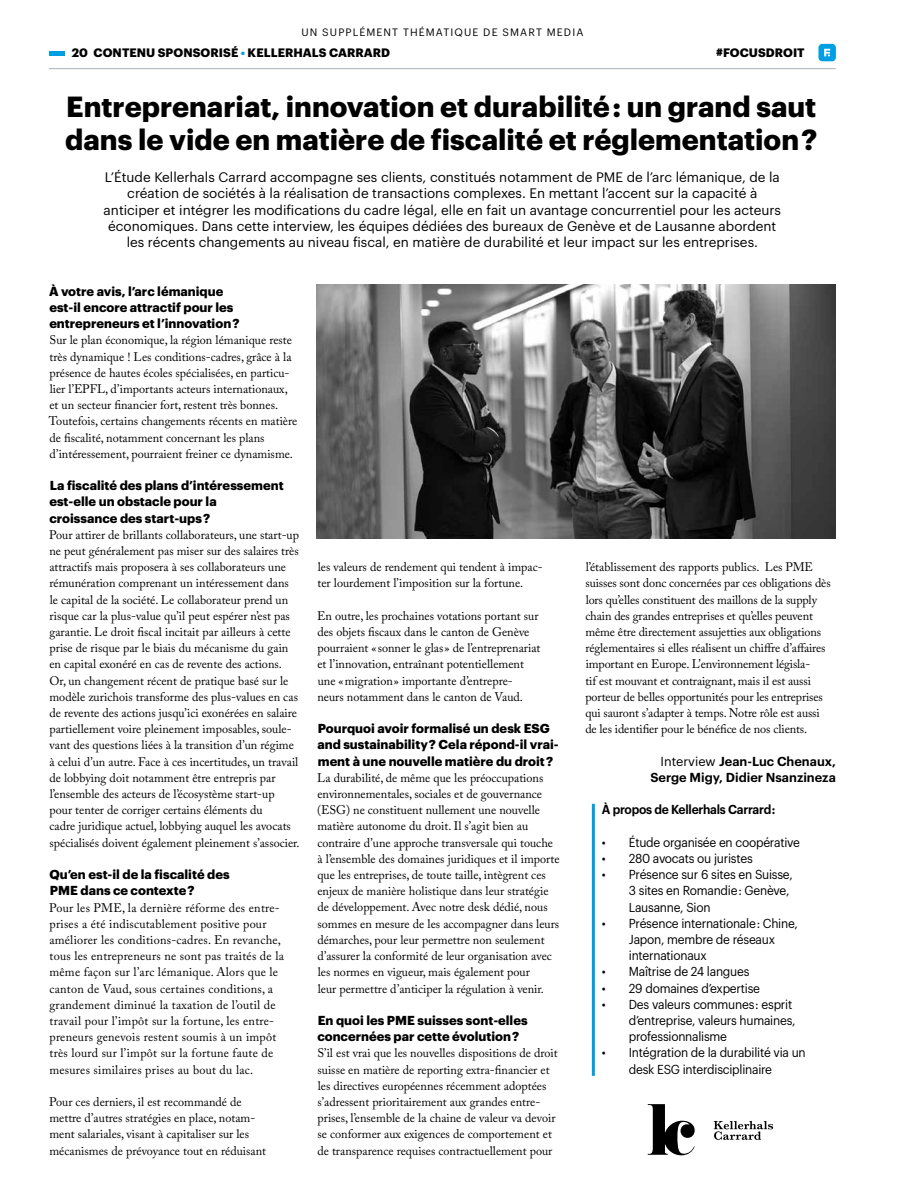
<style>
.page{position:relative;width:906px;height:1191px;background:#fff}
.page>*{position:absolute;margin:0;border:0;box-sizing:border-box;transform-origin:0 0}
.t1{font:700 28.5px/32.4px "Graphik";color:#000}
.t2{font:13.5px/16.2px "Graphik";color:#000;text-align:center}
.t3{font:700 12.75px/16.2px "Graphik";color:#000}
.t4{font:12.75px/16.2px "Graphik";letter-spacing:-.02em;color:#000;scale:.94 1}
.t5{font:600 12.75px/16.2px "Graphik";color:#000;text-align:right}
.t6{font:600 12.75px "Graphik";letter-spacing:-.02em;color:#000;scale:.94 1}
.t7{font:12.45px/16.2px "Adobe Caslon Pro";color:#000}
.t8{font:12.45px/16.2px "Adobe Caslon Pro";letter-spacing:.02em;color:#000}
.t9{font:700 12px "Graphik";letter-spacing:.005em;color:#000}
.t10{font:10.5px "Graphik";letter-spacing:.105em;color:#000}
.s1{color:#009fe3}
.s2{font-weight:400}
</style>
<div class="page">
<hr style="left:49px;top:68px;width:787px;height:1px;background:#a5b3bb">
<svg style="left:818px;top:44px;width:18px;height:17px"></svg>
<div style="left:49px;top:51px;width:15px;height:5px;background:#009fe3"></div>
<svg style="left:648px;top:1104px;width:46px;height:51px"></svg>
<svg style="left:713px;top:1120px;width:60px;height:19px"></svg>
<hr style="left:592px;top:803px;width:3px;height:272px;background:#009fe3">
<img style="left:317px;top:285px;width:519px;height:254px">
<p class="t10" style="left:301px;top:25px;width:283px">UN SUPPLÉMENT THÉMATIQUE DE SMART MEDIA</p>
<p class="t9" style="left:72px;top:44px;width:320px">20 CONTENU SPONSORISÉ <span class="s1">•</span> KELLERHALS CARRARD</p>
<p class="t9" style="left:716px;top:44px;width:90px">#FOCUSDROIT</p>
<h1 class="t1" style="left:65px;top:88px;width:753px">Entreprenariat, innovation et durabilité : un grand saut dans le vide en matière de fiscalité et réglementation ?</h1>
<p class="t2" style="left:104px;top:168px;width:679px">L’Étude Kellerhals Carrard accompagne ses clients, constitués notamment de PME de l’arc lémanique, de la création de sociétés à la réalisation de transactions complexes. En mettant l’accent sur la capacité à anticiper et intégrer les modifications du cadre légal, elle en fait un avantage concurrentiel pour les acteurs économiques. Dans cette interview, les équipes dédiées des bureaux de Genève et de Lausanne abordent les récents changements au niveau fiscal, en matière de durabilité et leur impact sur les entreprises.</p>
<p class="t3" style="left:49px;top:282px;width:192px">À votre avis, l’arc lémanique est-il encore attractif pour les entrepreneurs et l’innovation ?</p>
<p class="t7" style="left:49px;top:332px;width:250px">Sur le plan économique, la région lémanique reste très dynamique ! Les conditions-cadres, grâce à la présence de hautes écoles spécialisées, en particu&shy;lier l’EPFL, d’importants acteurs internationaux, et un secteur financier fort, restent très bonnes.<br>Toutefois, certains changements récents en matière de fiscalité, notamment concernant les plans d’intéressement, pourraient freiner ce dynamisme.</p>
<p class="t3" style="left:49px;top:476px;width:236px">La fiscalité des plans d’intéressement est-elle un obstacle pour la croissance des start-ups ?</p>
<p class="t7" style="left:49px;top:526px;width:252px">Pour attirer de brillants collaborateurs, une start-up ne peut généralement pas miser sur des salaires très attractifs mais proposera à ses collaborateurs une rémunération comprenant un intéressement dans le capital de la société. Le collaborateur prend un risque car la plus-value qu’il peut espérer n’est pas garantie. Le droit fiscal incitait par ailleurs à cette prise de risque par le biais du mécanisme du gain en capital exonéré en cas de revente des actions.<br>Or, un changement récent de pratique basé sur le modèle zurichois transforme des plus-values en cas de revente des actions jusqu’ici exonérées en salaire partiellement voire pleinement imposables, soule&shy;vant des questions liées à la transition d’un régime à celui d’un autre. Face à ces incertitudes, un travail de lobbying doit notamment être entrepris par l’ensemble des acteurs de l’écosystème start-up pour tenter de corriger certains éléments du<br>cadre juridique actuel, lobbying auquel les avocats spécialisés doivent également pleinement s’associer.</p>
<p class="t3" style="left:49px;top:865px;width:182px">Qu’en est-il de la fiscalité des<br>PME dans ce contexte ?</p>
<p class="t8" style="left:49px;top:899px;width:236px">Pour les PME, la dernière réforme des entre&shy;prises a été indiscutablement positive pour améliorer les conditions-cadres. En revanche, tous les entrepreneurs ne sont pas traités de la même façon sur l’arc lémanique. Alors que le canton de Vaud, sous certaines conditions, a grandement diminué la taxation de l’outil de travail pour l’impôt sur la fortune, les entre&shy;preneurs genevois restent soumis à un impôt très lourd sur l’impôt sur la fortune faute de mesures similaires prises au bout du lac.</p>
<p class="t7" style="left:49px;top:1093px;width:218px">Pour ces derniers, il est recommandé de mettre d’autres stratégies en place, notam&shy;ment salariales, visant à capitaliser sur les mécanismes de prévoyance tout en réduisant</p>
<p class="t7" style="left:317px;top:559px;width:227px">les valeurs de rendement qui tendent à impac&shy;ter lourdement l’imposition sur la fortune.</p>
<p class="t7" style="left:317px;top:607px;width:225px">En outre, les prochaines votations portant sur des objets fiscaux dans le canton de Genève pourraient «sonner le glas» de l’entreprenariat et l’innovation, entraînant potentiellement une «migration» importante d’entrepre&shy;neurs notamment dans le canton de Vaud.</p>
<p class="t3" style="left:317px;top:719px;width:243px">Pourquoi avoir formalisé un desk ESG and sustainability ? Cela répond-il vrai&shy;ment à une nouvelle matière du droit ?</p>
<p class="t7" style="left:317px;top:769px;width:244px">La durabilité, de même que les préoccupations environnementales, sociales et de gouvernance (ESG) ne constituent nullement une nouvelle matière autonome du droit. Il s’agit bien au contraire d’une approche transversale qui touche à l’ensemble des domaines juridiques et il importe que les entreprises, de toute taille, intègrent ces enjeux de manière holistique dans leur stratégie de développement. Avec notre desk dédié, nous sommes en mesure de les accompagner dans leurs démarches, pour leur permettre non seulement d’assurer la conformité de leur organisation avec les normes en vigueur, mais également pour<br>leur permettre d’anticiper la régulation à venir.</p>
<p class="t3" style="left:317px;top:1011px;width:212px">En quoi les PME suisses sont-elles concernées par cette évolution ?</p>
<p class="t7" style="left:317px;top:1045px;width:242px">S’il est vrai que les nouvelles dispositions de droit suisse en matière de reporting extra-financier et les directives européennes récemment adoptées s’adressent prioritairement aux grandes entre&shy;prises, l’ensemble de la chaine de valeur va devoir se conformer aux exigences de comportement et de transparence requises contractuellement pour</p>
<p class="t7" style="left:585px;top:559px;width:247px">l’établissement des rapports publics. Les PME suisses sont donc concernées par ces obligations dès lors qu’elles constituent des maillons de la supply chain des grandes entreprises et qu’elles peuvent même être directement assujetties aux obligations réglementaires si elles réalisent un chiffre d’affaires important en Europe. L’environnement législa-<br>tif est mouvant et contraignant, mais il est aussi porteur de belles opportunités pour les entreprises qui sauront s’adapter à temps. Notre rôle est aussi de les identifier pour le bénéfice de nos clients.</p>
<p class="t5" style="left:650px;top:752px;width:187px"><span class="s2">Interview</span> Jean-Luc Chenaux,<br>Serge Migy, Didier Nsanzineza</p>
<p class="t6" style="left:602px;top:800px;width:186px">À propos de Kellerhals Carrard :</p>
<p class="t4" style="left:602px;top:833px;width:212px">• Étude organisée en coopérative</p>
<p class="t4" style="left:602px;top:849px;width:162px">• 280 avocats ou juristes</p>
<p class="t4" style="left:629px;top:865px;width:176px;text-indent:-27px">• Présence sur 6 sites en Suisse,<br>3 sites en Romandie : Genève,<br>Lausanne, Sion</p>
<p class="t4" style="left:629px;top:914px;width:181px;text-indent:-27px">• Présence internationale : Chine,<br>Japon, membre de réseaux internationaux</p>
<p class="t4" style="left:602px;top:962px;width:158px">• Maîtrise de 24 langues</p>
<p class="t4" style="left:602px;top:978px;width:170px">• 29 domaines d’expertise</p>
<p class="t4" style="left:629px;top:995px;width:179px;text-indent:-27px">• Des valeurs communes : esprit d’entreprise, valeurs humaines, professionnalisme</p>
<p class="t4" style="left:602px;top:1043px;width:218px;text-align:center">• Intégration de la durabilité via un desk ESG interdisciplinaire</p>
</div>
